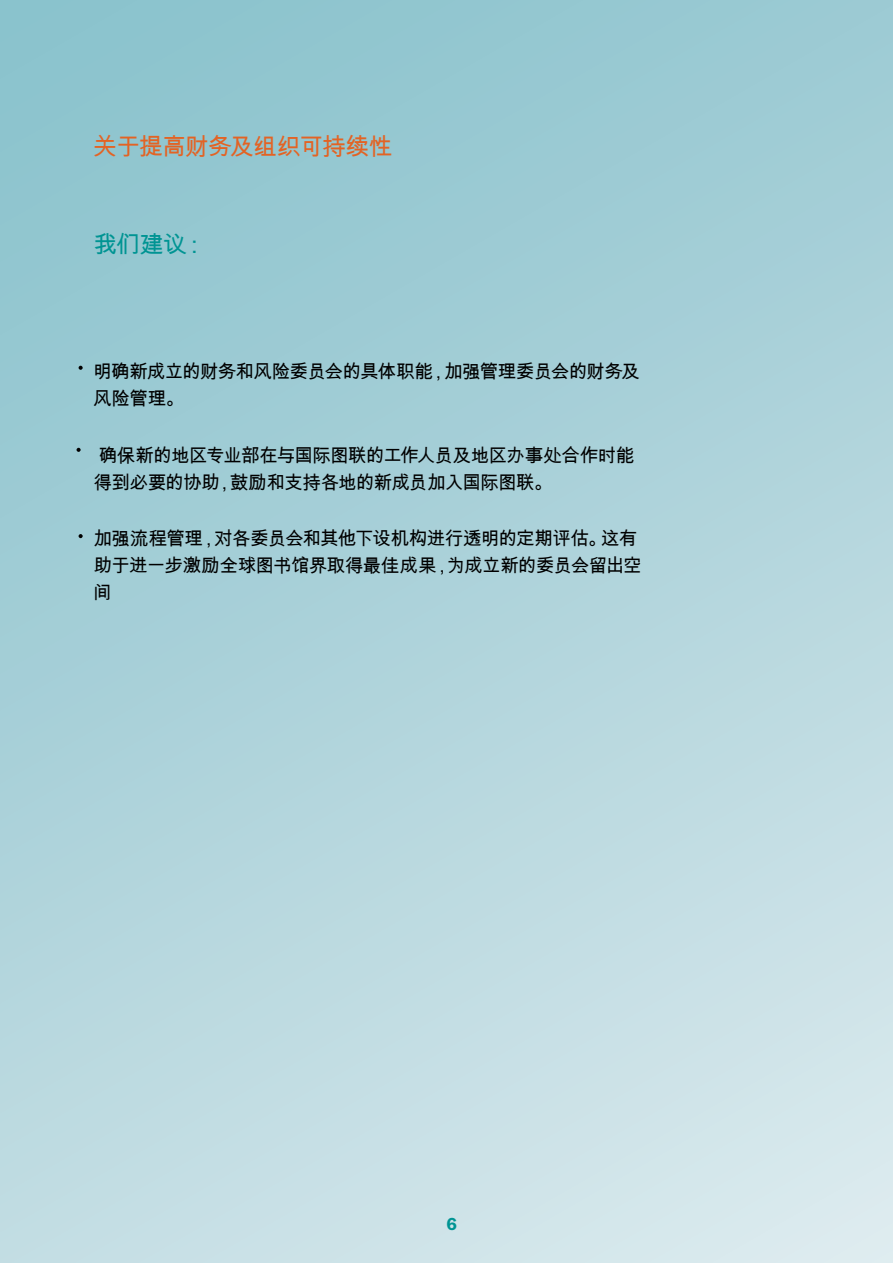
<style>
.page{position:relative;width:893px;height:1263px;background:#fff}
.page>*{position:absolute;margin:0;border:0;box-sizing:border-box;transform-origin:0 0}
.t1{font:24px "Arial Unicode MS";letter-spacing:-.045em;color:#e36324}
.t2{font:24px "Arial Unicode MS";color:#009493}
.t3{font:18.6px/26.8px "Arial Unicode MS";letter-spacing:-.04em;color:#000}
.t4{font:18px "Franklin Gothic URW Dem";color:#009493}
</style>
<div class="page">
<div style="left:0;top:0;width:893px;height:1263px;background:linear-gradient(to bottom,#90c5ce,#d0e4e9)"></div>
<svg style="left:77px;top:448px;width:4px;height:4px"></svg>
<svg style="left:79px;top:366px;width:4px;height:4px"></svg>
<svg style="left:79px;top:534px;width:4px;height:4px"></svg>
<p class="t1" style="left:94px;top:129px;width:301px">关于提高财务及组织可持续性</p>
<p class="t2" style="left:94px;top:227px;width:115px">我们建议：</p>
<p class="t3" style="left:94px;top:358px;width:548px">明确新成立的财务和风险委员会的具体职能，加强管理委员会的财务及风险管理。</p>
<p class="t3" style="left:94px;top:441px;width:542px">确保新的地区专业部在与国际图联的工作人员及地区办事处合作时能得到必要的协助，鼓励和支持各地的新成员加入国际图联。</p>
<p class="t3" style="left:94px;top:525px;width:550px">加强流程管理，对各委员会和其他下设机构进行透明的定期评估。这有助于进一步激励全球图书馆界取得最佳成果，为成立新的委员会留出空间</p>
<p class="t4" style="left:446px;top:1213px;width:12px">6</p>
</div>
